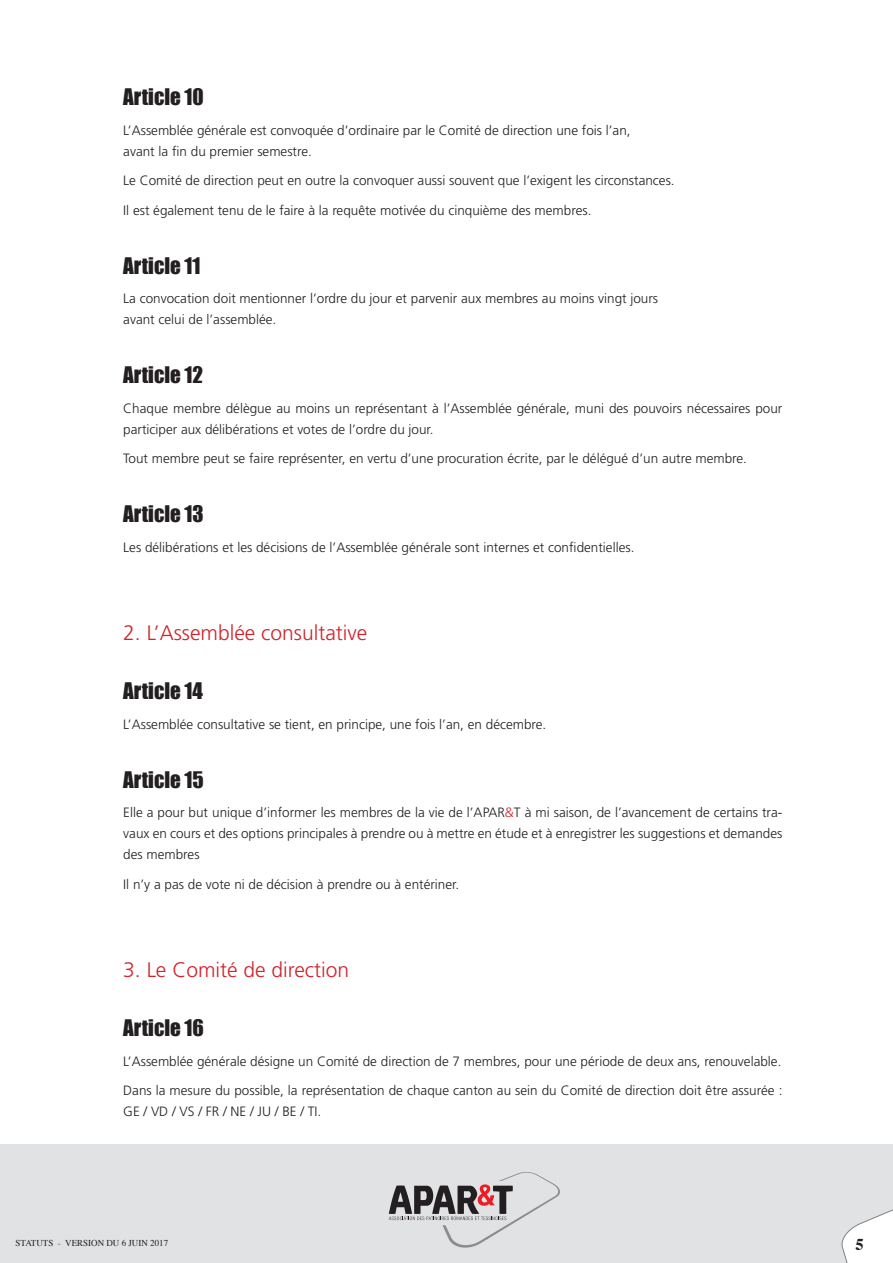
<style>
.page{position:relative;width:893px;height:1263px;background:#fff}
.page>*{position:absolute;margin:0;border:0;box-sizing:border-box;transform-origin:0 0}
.t1{font:21px "Impact";color:#231f20}
.t2{font:300 21px "Frutiger";color:#d1232a}
.t3{font:700 16.5px "Times";color:#231f20}
.t4{font:300 13.5px/21px "Frutiger";color:#231f20}
.t5{font:9px "Times";color:#231f20}
.s1{color:#d1232a}
</style>
<div class="page">
<div style="left:0;top:1144px;width:893px;height:119px;background:#e1e2e4"></div>
<svg style="left:841px;top:1183px;width:52px;height:80px"></svg>
<svg style="left:389px;top:1172px;width:171px;height:76px;background:#c2c0c2"></svg>
<h1 class="t1" style="left:123px;top:81px;width:82px">Article 10</h1>
<p class="t4" style="left:123px;top:120px;width:509px">L’Assemblée générale est convoquée d’ordinaire par le Comité de direction une fois l’an, avant la fin du premier semestre.</p>
<p class="t4" style="left:123px;top:166px;width:553px;line-height:29.5px">Le Comité de direction peut en outre la convoquer aussi souvent que l’exigent les circonstances.<br>Il est également tenu de le faire à la requête motivée du cinquième des membres.</p>
<h1 class="t1" style="left:123px;top:249px;width:79px">Article 11</h1>
<p class="t4" style="left:123px;top:288px;width:536px">La convocation doit mentionner l’ordre du jour et parvenir aux membres au moins vingt jours avant celui de l’assemblée.</p>
<h1 class="t1" style="left:123px;top:359px;width:81px">Article 12</h1>
<p class="t4" style="left:123px;top:398px;width:660px">Chaque membre délègue au moins un représentant à l’Assemblée générale, muni des pouvoirs nécessaires pour participer aux délibérations et votes de l’ordre du jour.</p>
<p class="t4" style="left:123px;top:448px;width:625px">Tout membre peut se faire représenter, en vertu d’une procuration écrite, par le délégué d’un autre membre.</p>
<h1 class="t1" style="left:123px;top:498px;width:82px">Article 13</h1>
<p class="t4" style="left:123px;top:537px;width:513px">Les délibérations et les décisions de l’Assemblée générale sont internes et confidentielles.</p>
<h1 class="t2" style="left:123px;top:621px;width:246px">2. L’Assemblée consultative</h1>
<h1 class="t1" style="left:123px;top:675px;width:81px">Article 14</h1>
<p class="t4" style="left:123px;top:714px;width:424px">L’Assemblée consultative se tient, en principe, une fois l’an, en décembre.</p>
<h1 class="t1" style="left:123px;top:763px;width:82px">Article 15</h1>
<p class="t4" style="left:123px;top:802px;width:661px;text-align:justify">Elle a pour but unique d’informer les membres de la vie de l’APAR<span class="s1">&amp;</span>T à mi saison, de l’avancement de certains tra&shy;vaux en cours et des options principales à prendre ou à mettre en étude et à enregistrer les suggestions et demandes des membres</p>
<p class="t4" style="left:123px;top:874px;width:337px">Il n’y a pas de vote ni de décision à prendre ou à entériner.</p>
<h1 class="t2" style="left:123px;top:958px;width:227px">3. Le Comité de direction</h1>
<h1 class="t1" style="left:123px;top:1012px;width:82px">Article 16</h1>
<p class="t4" style="left:123px;top:1047px;width:661px;line-height:29.5px">L’Assemblée générale désigne un Comité de direction de 7 membres, pour une période de deux ans, renouvelable.<br>Dans la mesure du possible, la représentation de chaque canton au sein du Comité de direction doit être assurée :</p>
<p class="t4" style="left:123px;top:1101px;width:200px">GE / VD / VS / FR / NE / JU / BE / TI.</p>
<p class="t5" style="left:16px;top:1235px;width:154px">STATUTS - VERSION DU 6 JUIN 2017</p>
<p class="t3" style="left:855px;top:1229px;width:10px">5</p>
</div>
